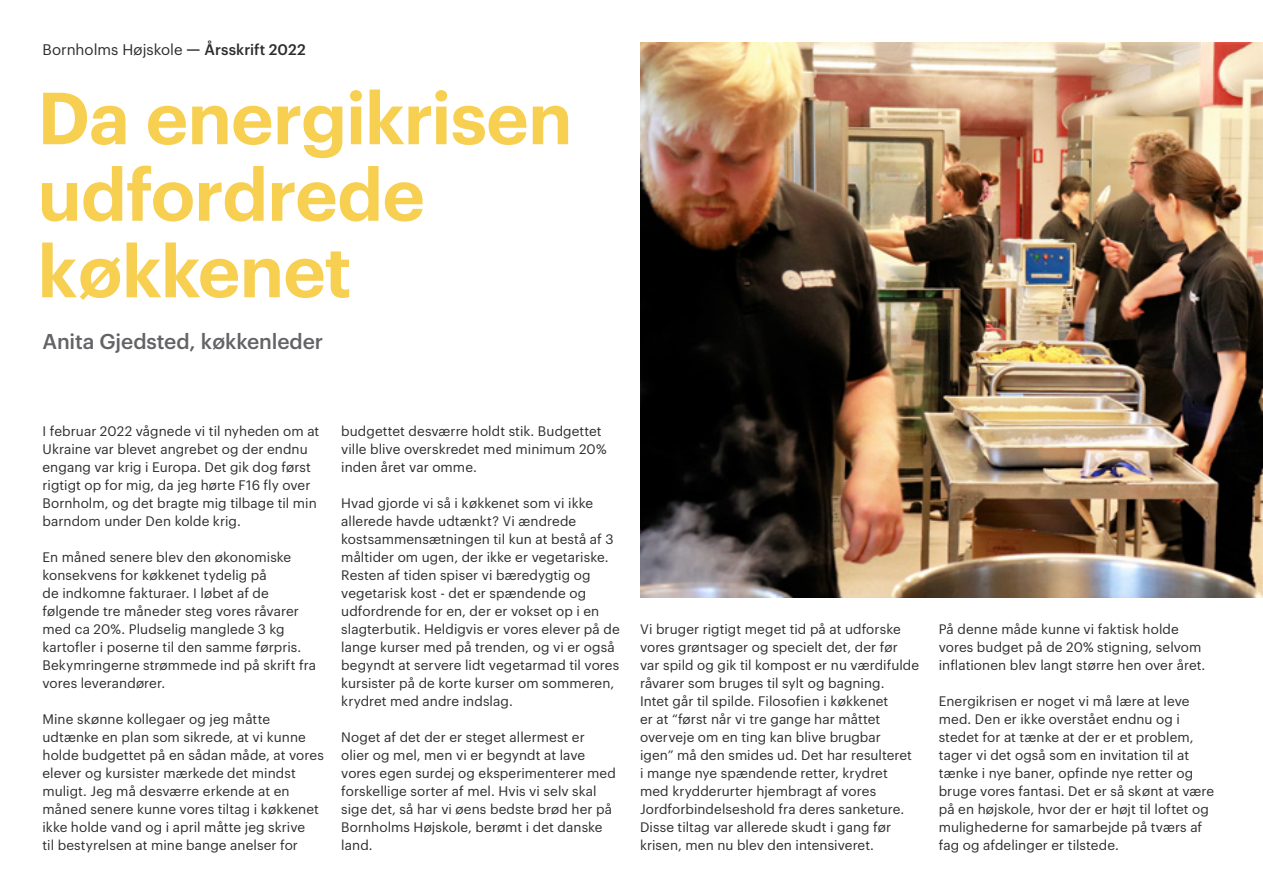
<style>
.page{position:relative;width:1263px;height:893px;background:#fff}
.page>*{position:absolute;margin:0;border:0;box-sizing:border-box;transform-origin:0 0}
.t1{font:600 72px/76.5px "Graphik";letter-spacing:-.01em;color:#f7cf51}
.t2{font:500 21px "Graphik";letter-spacing:-.005em;color:#636366}
.t3{font:15px "Graphik";color:#2e2b2c}
.t4{font:13.5px/18px "Graphik";letter-spacing:.005em;color:#2e2b2c}
.s1{font-weight:600}
.s2{font-weight:500}
</style>
<div class="page">
<img style="left:640px;top:43px;width:623px;height:554px">
<p class="t3" style="left:43px;top:38px;width:265px">Bornholms Højskole <span class="s1">—</span> <span class="s2">Årsskrift 2022</span></p>
<p class="t1" style="left:38px;top:74px;width:536px">Da energikrisen udfordrede køkkenet</p>
<p class="t2" style="left:43px;top:326px;width:282px">Anita Gjedsted, køkkenleder</p>
<p class="t4" style="left:43px;top:421px;width:278px">I februar 2022 vågnede vi til nyheden om at Ukraine var blevet angrebet og der endnu engang var krig i Europa. Det gik dog først rigtigt op for mig, da jeg hørte F16 fly over Bornholm, og det bragte mig tilbage til min barndom under Den kolde krig.</p>
<p class="t4" style="left:43px;top:547px;width:275px">En måned senere blev den økonomiske konsekvens for køkkenet tydelig på<br>de indkomne fakturaer. I løbet af de følgende tre måneder steg vores råvarer med ca 20%. Pludselig manglede 3 kg kartofler i poserne til den samme førpris.<br>Bekymringerne strømmede ind på skrift fra vores leverandører.</p>
<p class="t4" style="left:43px;top:709px;width:283px">Mine skønne kollegaer og jeg måtte udtænke en plan som sikrede, at vi kunne holde budgettet på en sådan måde, at vores elever og kursister mærkede det mindst muligt. Jeg må desværre erkende at en måned senere kunne vores tiltag i køkkenet ikke holde vand og i april måtte jeg skrive<br>til bestyrelsen at mine bange anelser for</p>
<p class="t4" style="left:341px;top:421px;width:267px">budgettet desværre holdt stik. Budgettet ville blive overskredet med minimum 20% inden året var omme.</p>
<p class="t4" style="left:341px;top:493px;width:280px">Hvad gjorde vi så i køkkenet som vi ikke allerede havde udtænkt? Vi ændrede kostsammensætningen til kun at bestå af 3 måltider om ugen, der ikke er vegetariske.<br>Resten af tiden spiser vi bæredygtig og vegetarisk kost - det er spændende og udfordrende for en, der er vokset op i en slagterbutik. Heldigvis er vores elever på de lange kurser med på trenden, og vi er også begyndt at servere lidt vegetarmad til vores kursister på de korte kurser om sommeren, krydret med andre indslag.</p>
<p class="t4" style="left:341px;top:727px;width:276px">Noget af det der er steget allermest er olier og mel, men vi er begyndt at lave vores egen surdej og eksperimenterer med forskellige sorter af mel. Hvis vi selv skal sige det, så har vi øens bedste brød her på Bornholms Højskole, berømt i det danske land.</p>
<p class="t4" style="left:640px;top:619px;width:281px">Vi bruger rigtigt meget tid på at udforske vores grøntsager og specielt det, der før var spild og gik til kompost er nu værdifulde råvarer som bruges til sylt og bagning.<br>Intet går til spilde. Filosofien i køkkenet<br>er at “først når vi tre gange har måttet overveje om en ting kan blive brugbar<br>igen” må den smides ud. Det har resulteret<br>i mange nye spændende retter, krydret med krydderurter hjembragt af vores Jordforbindelseshold fra deres sanketure.<br>Disse tiltag var allerede skudt i gang før krisen, men nu blev den intensiveret.</p>
<p class="t4" style="left:939px;top:619px;width:268px">På denne måde kunne vi faktisk holde vores budget på de 20% stigning, selvom inflationen blev langt større hen over året.</p>
<p class="t4" style="left:939px;top:691px;width:277px">Energikrisen er noget vi må lære at leve med. Den er ikke overstået endnu og i stedet for at tænke at der er et problem, tager vi det også som en invitation til at tænke i nye baner, opfinde nye retter og bruge vores fantasi. Det er så skønt at være på en højskole, hvor der er højt til loftet og mulighederne for samarbejde på tværs af fag og afdelinger er tilstede.</p>
</div>
